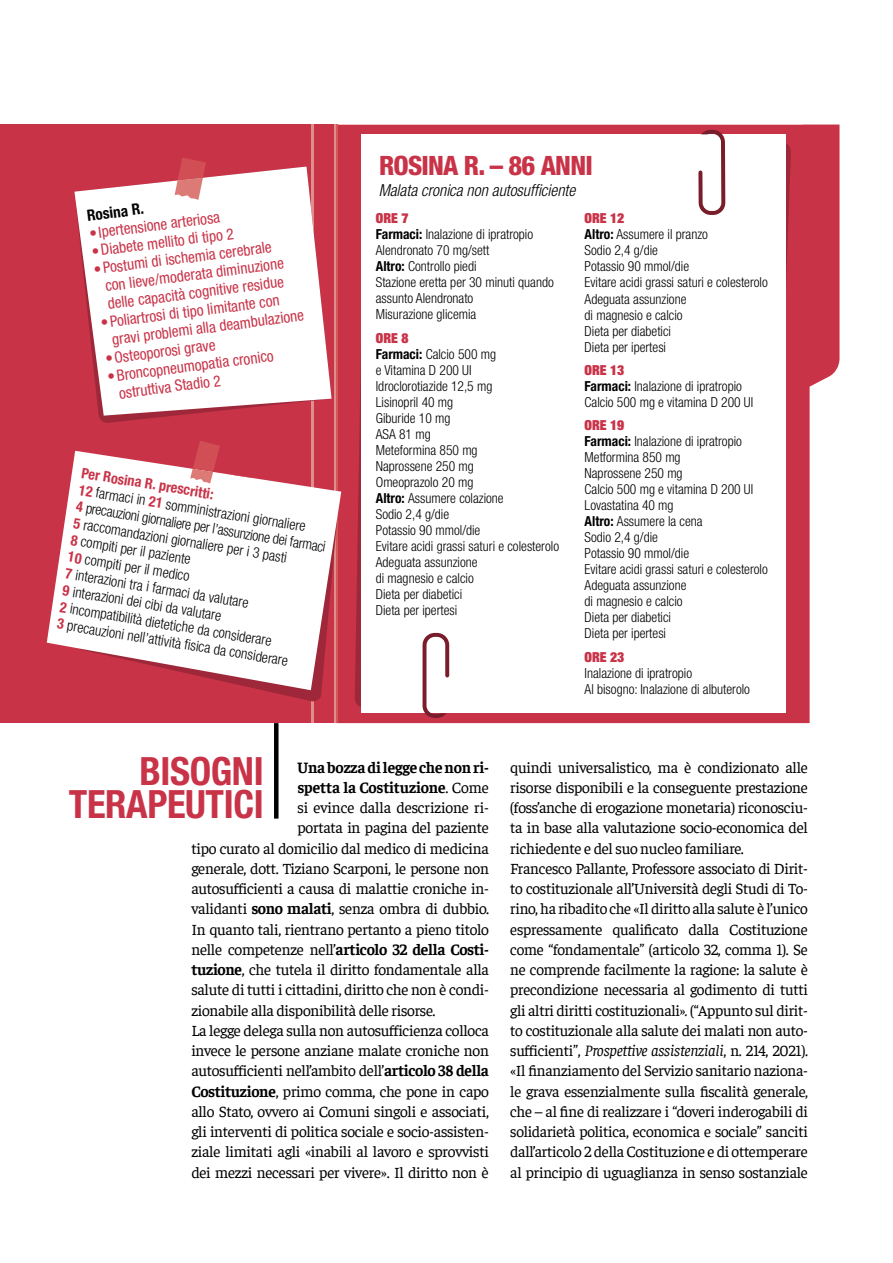
<style>
.page{position:relative;width:893px;height:1263px;background:#fff}
.page>*{position:absolute;margin:0;border:0;box-sizing:border-box;transform-origin:0 0}
.t1{font:700 condensed 39px "Helvetica Neue LT Std";letter-spacing:-.01em;color:#c93348}
.t2{font:800 condensed 26.7px "Helvetica Neue LT Std";letter-spacing:-.03em;color:#c93348}
.t3{font:italic 300 condensed 16.5px "Helvetica Neue LT Std";color:#000}
.t4{font:15.75px/20.2px "Faustina";letter-spacing:-.02em;color:#000}
.t5{font:700 15.75px "Faustina";letter-spacing:-.01em;color:#000}
.t6{font:condensed 15.6px/18px "Helvetica Neue LT Std";color:#c93348}
.t7{font:700 condensed 15.6px "Helvetica Neue LT Std";color:#000}
.t8{font:300 condensed 14.7px/17px "Helvetica Neue LT Std";color:#000}
.t9{font:300 condensed 13.8px/16px "Helvetica Neue LT Std";color:#000}
.t10{font:900 condensed 13.8px "Helvetica Neue LT Std";color:#c93348}
.s1{font-weight:700;color:#c93348}
.s2{font-weight:900;color:#c93348}
.s3{font-weight:700}
.s4{font-weight:400}
.s5{font-style:italic}
</style>
<div class="page">
<div style="left:274px;top:723px;width:5px;height:96px;background:#000"></div>
<svg style="left:337px;top:125px;width:502px;height:598px;fill:#c83348"></svg>
<div style="left:0;top:125px;width:336px;height:598px;background:#c83348"></div>
<hr style="left:311px;top:125px;width:3px;height:598px;background:#df8f8b">
<hr style="left:334px;top:125px;width:3px;height:598px;background:#df8f8b">
<hr style="left:336px;top:125px;width:1px;height:598px;background:#d4575a">
<svg style="left:786px;top:142px;width:5px;height:331px;background:#be3044"></svg>
<div style="left:362px;top:134px;width:424px;height:579px;background:#fff"></div>
<svg style="left:423px;top:633px;width:26px;height:85px"></svg>
<svg style="left:698px;top:130px;width:27px;height:85px"></svg>
<svg style="left:99px;top:416px;width:70px;height:7px"></svg>
<svg style="left:74px;top:167px;width:258px;height:249px;fill:#fff"></svg>
<svg style="left:175px;top:158px;width:31px;height:42px"></svg>
<svg style="left:262px;top:690px;width:77px;height:12px"></svg>
<svg style="left:47px;top:451px;width:294px;height:239px;fill:#fff"></svg>
<svg style="left:230px;top:474px;width:21px;height:4px"></svg>
<svg style="left:190px;top:441px;width:30px;height:43px"></svg>
<p class="t7" style="left:86px;top:206px;width:59px;rotate:-7deg">Rosina R.</p>
<p class="t6" style="left:88px;top:224px;width:133px;rotate:-7deg">• Ipertensione arteriosa</p>
<p class="t6" style="left:91px;top:242px;width:145px;rotate:-7deg">• Diabete mellito di tipo 2</p>
<p class="t6" style="left:102px;top:258px;width:181px;text-indent:-9px;rotate:-7deg">• Postumi di ischemia cerebrale con lieve/moderata diminuzione delle capacità cognitive residue</p>
<p class="t6" style="left:109px;top:312px;width:195px;text-indent:-9px;rotate:-7deg">• Poliartrosi di tipo limitante con gravi problemi alla deambulazione</p>
<p class="t6" style="left:104px;top:349px;width:113px;rotate:-7deg">• Osteoporosi grave</p>
<p class="t6" style="left:116px;top:366px;width:159px;text-indent:-9px;rotate:-7deg">• Broncopneumopatia cronico ostruttiva Stadio 2</p>
<p class="t8" style="left:82px;top:464px;width:255px;rotate:9deg"><span class="s1">Per Rosina R. prescritti:<br>12</span> farmaci in <span class="s1">21</span> somministrazioni giornaliere<br><span class="s1">4</span> precauzioni giornaliere per l’assunzione dei farmaci <span class="s1">5</span> raccomandazioni giornaliere per i 3 pasti<br><span class="s1">8</span> compiti per il paziente<br><span class="s1">10</span> compiti per il medico<br><span class="s1">7</span> interazioni tra i farmaci da valutare<br><span class="s1">9</span> interazioni dei cibi da valutare<br><span class="s1">2</span> incompatibilità dietetiche da considerare<br><span class="s1">3</span> precauzioni nell’attività fi sica da considerare</p>
<h2 class="t2" style="left:379px;top:149px;width:212px">ROSINA R. – 86 ANNI</h2>
<p class="t9" style="left:376px;top:210px;width:180px"><span class="s2">ORE 7<br></span><span class="s3">Farmaci:</span> Inalazione di ipratropio<br>Alendronato 70 mg/sett<br><span class="s3">Altro:</span> Controllo piedi<br>Stazione eretta per 30 minuti quando assunto Alendronato<br>Misurazione glicemia</p>
<p class="t9" style="left:376px;top:330px;width:185px"><span class="s2">ORE 8<br></span><span class="s3">Farmaci:</span> Calcio 500 mg<br>e Vitamina D 200 UI<br>Idroclorotiazide 12,5 mg<br>Lisinopril 40 mg<br>Giburide 10 mg<br>ASA 81 mg<br>Meteformina 850 mg<br>Naprossene 250 mg<br>Omeoprazolo 20 mg<br><span class="s3">Altro:</span> Assumere colazione<br>Sodio 2,4 g/die<br>Potassio 90 mmol/die<br>Evitare acidi grassi saturi e colesterolo<br>Adeguata assunzione<br>di magnesio e calcio<br>Dieta per diabetici<br>Dieta per ipertesi</p>
<p class="t3" style="left:379px;top:181px;width:198px">Malata cronica non autosufficiente</p>
<p class="t9" style="left:585px;top:210px;width:185px"><span class="s2">ORE 12<br></span><span class="s3">Altro:</span> Assumere il pranzo<br>Sodio 2,4 g/die<br>Potassio 90 mmol/die<br>Evitare acidi grassi saturi e colesterolo<br>Adeguata assunzione<br>di magnesio e calcio<br>Dieta per diabetici<br>Dieta per ipertesi</p>
<p class="t9" style="left:585px;top:362px;width:170px"><span class="s2">ORE 13<br></span><span class="s3">Farmaci:</span> Inalazione di ipratropio<br>Calcio 500 mg e vitamina D 200 UI</p>
<p class="t9" style="left:585px;top:417px;width:185px"><span class="s2">ORE 19<br></span><span class="s3">Farmaci:</span> Inalazione di ipratropio<br>Metformina 850 mg<br>Naprossene 250 mg<br>Calcio 500 mg e vitamina D 200 UI<br>Lovastatina 40 mg<br><span class="s3">Altro:</span> Assumere la cena<br>Sodio 2,4 g/die<br>Potassio 90 mmol/die<br>Evitare acidi grassi saturi e colesterolo<br>Adeguata assunzione<br>di magnesio e calcio<br>Dieta per diabetici<br>Dieta per ipertesi</p>
<p class="t10" style="left:585px;top:648px;width:41px">ORE 23</p>
<p class="t9" style="left:585px;top:665px;width:167px">Inalazione di ipratropio<br>Al bisogno: Inalazione di albuterolo</p>
<h1 class="t1" style="left:139px;top:748px;width:121px">Bisogni</h1>
<h1 class="t1" style="left:69px;top:780px;width:39px">terap</h1>
<h1 class="t1" style="left:167px;top:780px;width:70px">Eutici</h1>
<p class="t5" style="left:298px;top:756px;width:193px">Una bozza di legge che non ri-</p>
<p class="t5" style="left:298px;top:776px;width:193px">spetta la Costituzione<span class="s4">. Come</span></p>
<p class="t4" style="left:298px;top:796px;width:193px">si evince dalla descrizione ri-</p>
<p class="t4" style="left:298px;top:817px;width:193px">portata in pagina del paziente</p>
<p class="t4" style="left:191px;top:837px;width:299px">tipo curato al domicilio dal medico di medicina</p>
<p class="t4" style="left:191px;top:857px;width:299px">generale, dott. Tiziano Scarponi, le persone non</p>
<p class="t4" style="left:191px;top:877px;width:299px">autosufficienti a causa di malattie croniche in-</p>
<p class="t4" style="left:191px;top:898px;width:299px">validanti <span class="s3">sono malati</span>, senza ombra di dubbio.</p>
<p class="t4" style="left:191px;top:918px;width:299px">In quanto tali, rientrano pertanto a pieno titolo</p>
<p class="t5" style="left:191px;top:938px;width:299px"><span class="s4">nelle competenze nell’</span>articolo 32 della Costi-</p>
<p class="t4" style="left:191px;top:958px;width:299px"><span class="s3">tuzione</span>, che tutela il diritto fondamentale alla</p>
<p class="t4" style="left:191px;top:979px;width:299px">salute di tutti i cittadini, diritto che non è condi-</p>
<p class="t4" style="left:191px;top:999px;width:245px">zionabile alla disponibilità delle risorse.</p>
<p class="t4" style="left:191px;top:1019px;width:299px">La legge delega sulla non autosufficienza colloca</p>
<p class="t4" style="left:191px;top:1039px;width:299px">invece le persone anziane malate croniche non</p>
<p class="t4" style="left:191px;top:1060px;width:299px">autosufficienti nell’ambito dell’<span class="s3">articolo 38 della</span></p>
<p class="t4" style="left:191px;top:1080px;width:299px"><span class="s3">Costituzione</span>, primo comma, che pone in capo</p>
<p class="t4" style="left:191px;top:1100px;width:299px">allo Stato, ovvero ai Comuni singoli e associati,</p>
<p class="t4" style="left:191px;top:1120px;width:299px">gli interventi di politica sociale e socio-assisten-</p>
<p class="t4" style="left:191px;top:1141px;width:299px">ziale limitati agli «inabili al lavoro e sprovvisti</p>
<p class="t4" style="left:191px;top:1161px;width:299px">dei mezzi necessari per vivere». Il diritto non è</p>
<p class="t4" style="left:510px;top:756px;width:299px">quindi universalistico, ma è condizionato alle risorse disponibili e la conseguente prestazione (foss’anche di erogazione monetaria) riconosciu&shy;ta in base alla valutazione socio-economica del richiedente e del suo nucleo familiare.<br>Francesco Pallante, Professore associato di Dirit&shy;to costituzionale all’Università degli Studi di To&shy;rino, ha ribadito che «Il diritto alla salute è l’unico espressamente qualificato dalla Costituzione come “fondamentale” (articolo 32, comma 1). Se ne comprende facilmente la ragione: la salute è precondizione necessaria al godimento di tutti gli altri diritti costituzionali»<span class="s5">.</span> (“Appunto sul dirit&shy;to costituzionale alla salute dei malati non auto&shy;sufficienti”, <span class="s5">Prospettive assistenziali</span>, n. 214, 2021). «Il finanziamento del Servizio sanitario naziona&shy;le grava essenzialmente sulla fiscalità generale, che – al fine di realizzare i “doveri inderogabili di solidarietà politica, economica e sociale” sanciti dall’articolo 2 della Costituzione e di ottemperare al principio di uguaglianza in senso sostanziale</p>
</div>
